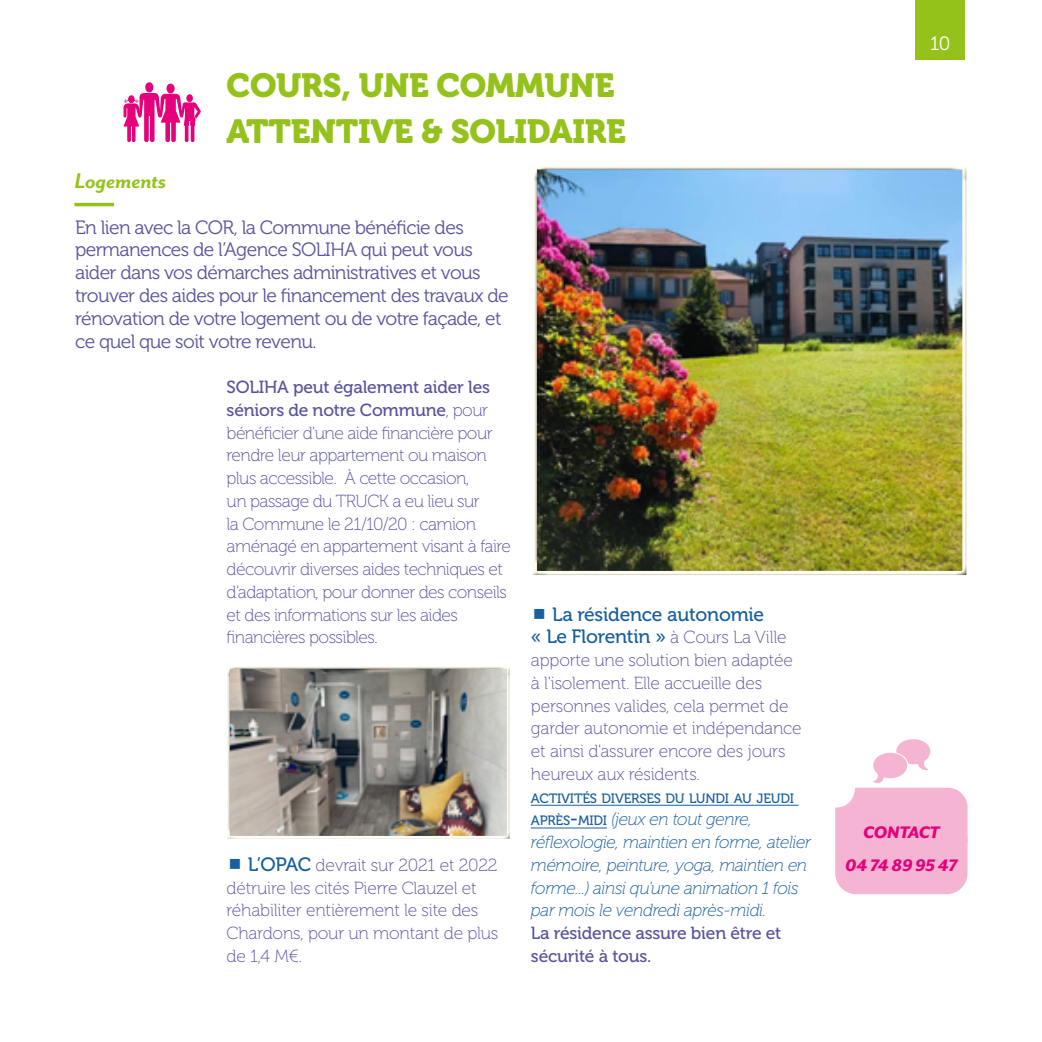
<style>
.page{position:relative;width:1042px;height:1042px;background:#fff}
.page>*{position:absolute;margin:0;border:0;box-sizing:border-box;transform-origin:0 0}
.t1{font:33.25px/45.5px "Museo 900";letter-spacing:-.01em;color:#94c11a}
.t2{font:italic 700 24.5px "Mr Eaves San OT";letter-spacing:-.01em;color:#94c11a}
.t3{font:19.25px/22.8px "Museo 300";letter-spacing:-.03em;color:#58539f}
.t4{font:19.25px/22.8px "Museo 500";letter-spacing:-.01em;color:#185f9d;text-align:center}
.t5{font:italic 800 19.25px/32.7px "Mr Eaves XL San OT";letter-spacing:-.005em;color:#e5007c;text-align:center}
.t6{font:19.25px "Museo 300";color:#fff}
.t7{font:17.5px/22.8px "Museo 100";letter-spacing:-.03em;color:#58539f}
.t8{font:17.5px/22.8px "Museo 100";letter-spacing:-.01em;color:#58539f}
.t9{font:italic 17.5px/22.8px "Museo 100";letter-spacing:-.02em;color:#185f9d}
.t10{font:17.5px/22.8px "Museo 500";letter-spacing:-.01em;color:#58539f}
.t11{font:13.47px "Museo 500";letter-spacing:-.015em;color:#185f9d}
.s1{font-family:"Museo 100"}
.s2{font-family:"Museo 500";font-size:19.25px;color:#185f9d}
.s3{font-family:"Museo 100";font-size:17.5px;color:#58539f}
.s4{font-family:"Museo 500";font-style:normal;font-size:13.47px}
.s5{font-family:"Museo 500";font-style:normal;font-size:19.25px}
</style>
<div class="page">
<hr style="left:531px;top:805px;width:267px;height:1px;background:#185f9d">
<hr style="left:531px;top:827px;width:76px;height:1px;background:#185f9d">
<div style="left:222px;top:660px;width:296px;height:179px;background:#000;opacity:.75"></div>
<div style="left:525px;top:157px;width:454px;height:419px;background:#000;opacity:.75"></div>
<div style="left:915px;top:0;width:50px;height:60px;background:#94c11a"></div>
<div style="left:835px;top:788px;width:132px;height:73px;background:#f5b4d2;border-radius:20px"></div>
<div style="left:835px;top:820px;width:132px;height:74px;background:#f5b4d2;border-radius:21px"></div>
<hr style="left:74px;top:203px;width:40px;height:3px;background:#94c11a">
<h1 class="t1" style="left:227px;top:63px;width:401px">COURS, UNE COMMUNE<br>ATTENTIVE &amp; SOLIDAIRE</h1>
<h2 class="t2" style="left:74px;top:167px;width:93px">Logements</h2>
<p class="t3" style="left:75px;top:216px;width:435px">En lien avec la COR, la Commune bénéficie des permanences de l’Agence SOLIHA qui peut vous aider dans vos démarches administratives et vous trouver des aides pour le financement des travaux de rénovation de votre logement ou de votre façade, et ce quel que soit votre revenu.</p>
<p class="t10" style="left:227px;top:376px;width:265px">SOLIHA peut également aider les séniors de notre Commune<span class="s1">, pour</span></p>
<p class="t7" style="left:227px;top:421px;width:286px">bénéficier d'une aide financière pour rendre leur appartement ou maison plus accessible. À cette occasion,<br>un passage du TRUCK a eu lieu sur<br>la Commune le 21/10/20 : camion aménagé en appartement visant à faire découvrir diverses aides techniques et d'adaptation, pour donner des conseils et des informations sur les aides financières possibles.</p>
<p class="t8" style="left:227px;top:854px;width:273px;text-indent:21px"><span class="s2">L’OPAC</span> devrait sur 2021 et 2022 détruire les cités Pierre Clauzel et réhabiliter entièrement le site des<br>Chardons, pour un montant de plus de 1,4 M€.</p>
<p class="t4" style="left:531px;top:603px;width:257px">La résidence autonomie<br>« Le Florentin » <span class="s3">à Cours La Ville</span></p>
<p class="t8" style="left:531px;top:649px;width:272px">apporte une solution bien adaptée à l'isolement. Elle accueille des personnes valides, cela permet de garder autonomie et indépendance et ainsi d'assurer encore des jours heureux aux résidents.</p>
<p class="t11" style="left:531px;top:790px;width:265px">ACTIVITÉS DIVERSES DU LUNDI AU JEUDI</p>
<p class="t9" style="left:531px;top:808px;width:281px"><span class="s4">APRÈS</span><span class="s5">-</span><span class="s4">MIDI</span> (jeux en tout genre, réflexologie, maintien en forme, atelier mémoire, peinture, yoga, maintien en forme...) ainsi qu'une animation 1 fois par mois le vendredi après-midi.</p>
<p class="t10" style="left:531px;top:922px;width:252px">La résidence assure bien être et sécurité à tous.</p>
<p class="t6" style="left:930px;top:33px;width:22px">10</p>
<p class="t5" style="left:845px;top:816px;width:114px">CONTACT<br>04 74 89 95 47</p>
</div>
